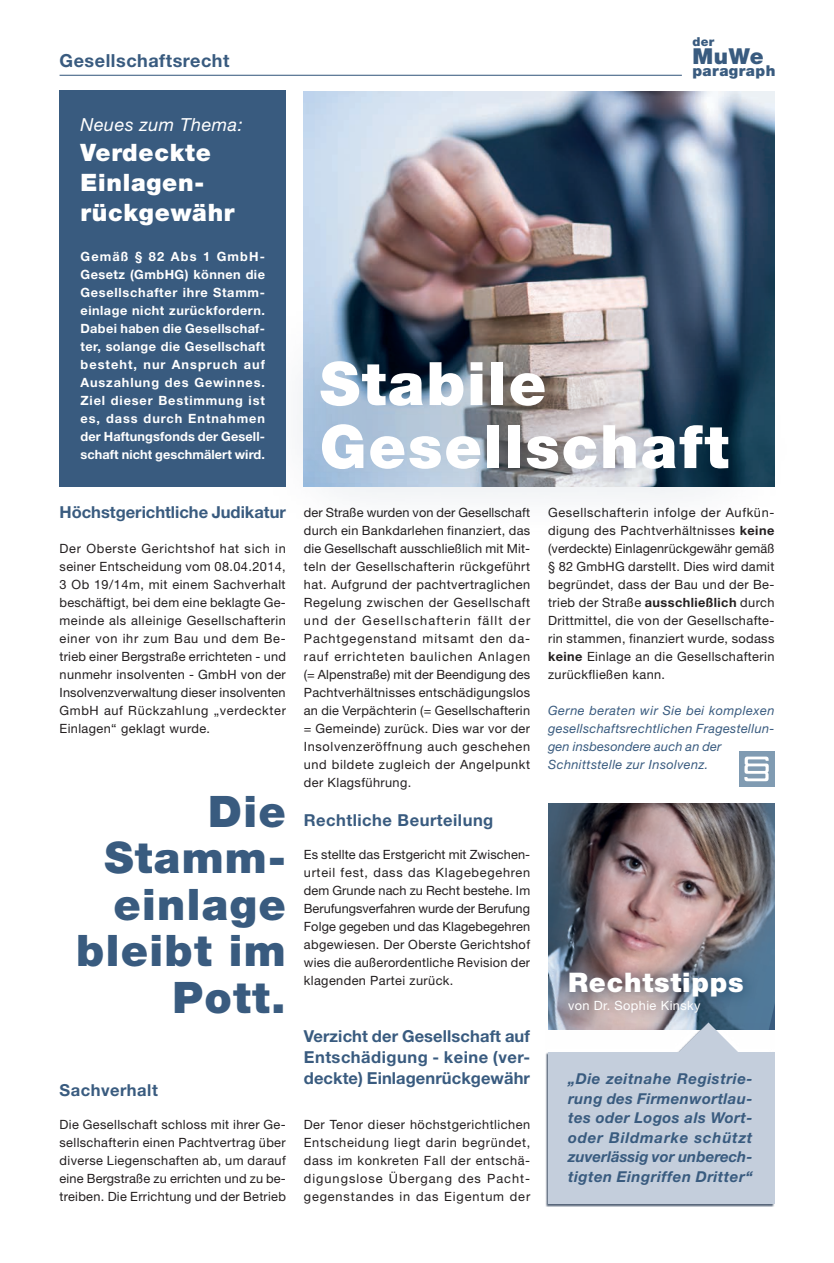
<style>
.page{position:relative;width:834px;height:1263px;background:#fff}
.page>*{position:absolute;margin:0;border:0;box-sizing:border-box;transform-origin:0 0}
.t1{font:900 60px/63px "Helvetica Neue LT Pro";letter-spacing:.03em;color:#fff}
.t2{font:900 43.5px/46.5px "Helvetica Neue LT Pro";letter-spacing:.03em;color:#395b7f;text-align:right}
.t3{font:900 27px "Helvetica Neue LT Pro";letter-spacing:.03em;color:#fff}
.t4{font:900 24px/30px "Helvetica Neue LT Pro";letter-spacing:.03em;color:#fff}
.t5{font:900 22.05px "Helvetica Neue LT Pro";color:#395b7f}
.t6{font:700 18px "Helvetica Neue LT Pro";letter-spacing:.03em;color:#395b7f}
.t7{font:italic 18px "Helvetica Neue LT Pro";letter-spacing:.03em;color:#fff}
.t8{font:700 16.5px/21px "Helvetica Neue LT Pro";letter-spacing:.02em;color:#395b7f;text-align:justify}
.t9{font:700 16.5px "Helvetica Neue LT Pro";color:#395b7f}
.t10{font:italic 700 15px/19.5px "Helvetica Neue LT Pro";letter-spacing:.03em;color:#395b7f;text-align:justify}
.t11{font:900 15px "Helvetica Neue LT Pro";letter-spacing:.03em;color:#395b7f}
.t12{font:12.75px/18px "Helvetica Neue LT Pro";letter-spacing:.03em;color:#231f20;text-align:justify}
.t13{font:700 12.75px/18px "Helvetica Neue LT Pro";letter-spacing:.005em;color:#fff;text-align:justify}
.t14{font:italic 12.75px/18px "Helvetica Neue LT Pro";letter-spacing:.03em;color:#395b7f}
.t15{font:12.75px "Helvetica Neue LT Pro";letter-spacing:.03em;color:#fff}
.t16{font:900 12.3px "Helvetica Neue LT Pro";color:#395b7f}
.s1{font-weight:700}
</style>
<div class="page">
<hr style="left:60px;top:75px;width:621px;height:1px;background:#395b7f">
<img style="left:304px;top:91px;width:470px;height:202px">
<div style="left:253px;top:293px;width:541px;height:246px;background:#003058;opacity:.4"></div>
<div style="left:738px;top:751px;width:36px;height:36px;background:#809bb2"></div>
<svg style="left:744px;top:756px;width:24px;height:25px"></svg>
<div style="left:60px;top:91px;width:226px;height:396px;background:#395b7f"></div>
<img style="left:548px;top:803px;width:226px;height:219px">
<svg style="left:545px;top:1022px;width:229px;height:184px"></svg>
<div style="left:548px;top:1052px;width:226px;height:151px;background:#c4cedc"></div>
<svg style="left:677px;top:1027px;width:62px;height:25px"></svg>
<div style="left:554px;top:957px;width:204px;height:70px;background:#003058;opacity:.6"></div>
<h3 class="t6" style="left:60px;top:49px;width:171px">Gesellschaftsrecht</h3>
<h3 class="t7" style="left:80px;top:113px;width:164px">Neues zum Thema:</h3>
<h3 class="t4" style="left:80px;top:137px;width:156px">Verdeckte<br>Einlagen&shy;rückgewähr</h3>
<p class="t13" style="left:80px;top:247px;width:186px">Gemäß § 82 Abs 1 GmbH-Gesetz (GmbHG) können die Gesellschafter ihre Stamm&shy;einlage nicht zurückfordern.<br>Dabei haben die Gesellschaf&shy;ter, solange die Gesellschaft besteht, nur Anspruch auf Auszahlung des Gewinnes.<br>Ziel dieser Bestimmung ist es, dass durch Entnahmen der Haftungsfonds der Gesell&shy;schaft nicht geschmälert wird.</p>
<p class="t9" style="left:60px;top:502px;width:228px">Höchstgerichtliche Judikatur</p>
<p class="t12" style="left:60px;top:539px;width:228px">Der Oberste Gerichtshof hat sich in seiner Entscheidung vom 08.04.2014, 3 Ob 19/14m, mit einem Sachverhalt beschäftigt, bei dem eine beklagte Ge&shy;meinde als alleinige Gesellschafterin einer von ihr zum Bau und dem Be&shy;trieb einer Bergstraße errichteten - und nunmehr insolventen - GmbH von der Insolvenzverwaltung dieser insolventen GmbH auf Rückzahlung „verdeckter Einlagen“ geklagt wurde.</p>
<h2 class="t2" style="left:76px;top:788px;width:211px">Die<br>Stamm&shy;einlage bleibt im<br>Pott.</h2>
<p class="t8" style="left:60px;top:1079px;width:100px">Sachverhalt</p>
<p class="t12" style="left:60px;top:1115px;width:228px">Die Gesellschaft schloss mit ihrer Ge&shy;sellschafterin einen Pachtvertrag über diverse Liegenschaften ab, um darauf eine Bergstraße zu errichten und zu be&shy;treiben. Die Errichtung und der Betrieb</p>
<p class="t16" style="left:692px;top:34px;width:23px">der</p>
<h3 class="t5" style="left:692px;top:43px;width:73px">MuWe</h3>
<p class="t11" style="left:692px;top:62px;width:85px">paragraph</p>
<h1 class="t1" style="left:320px;top:352px;width:410px">Stabile<br>Gesellschaft</h1>
<p class="t12" style="left:304px;top:503px;width:228px">der Straße wurden von der Gesellschaft durch ein Bankdarlehen finanziert, das die Gesellschaft ausschließlich mit Mit&shy;teln der Gesellschafterin rückgeführt hat. Aufgrund der pachtvertraglichen Regelung zwischen der Gesellschaft und der Gesellschafterin fällt der Pachtgegenstand mitsamt den da&shy;rauf errichteten baulichen Anlagen (= Alpenstraße) mit der Beendigung des Pachtverhältnisses entschädigungslos an die Verpächterin (= Gesellschafterin = Gemeinde) zurück. Dies war vor der Insolvenzeröffnung auch geschehen und bildete zugleich der Angelpunkt der Klagsführung.</p>
<p class="t8" style="left:304px;top:809px;width:191px">Rechtliche Beurteilung</p>
<p class="t12" style="left:304px;top:845px;width:228px">Es stellte das Erstgericht mit Zwischen&shy;urteil fest, dass das Klagebegehren dem Grunde nach zu Recht bestehe. Im Berufungsverfahren wurde der Berufung Folge gegeben und das Klagebegehren abgewiesen. Der Oberste Gerichtshof wies die außerordentliche Revision der klagenden Partei zurück.</p>
<p class="t8" style="left:304px;top:1025px;width:228px">Verzicht der Gesellschaft auf Entschädigung - keine (ver&shy;deckte) Einlagenrückgewähr</p>
<p class="t12" style="left:304px;top:1115px;width:228px">Der Tenor dieser höchstgerichtlichen Entscheidung liegt darin begründet, dass im konkreten Fall der entschä&shy;digungslose Übergang des Pacht&shy;gegenstandes in das Eigentum der</p>
<p class="t12" style="left:548px;top:503px;width:228px">Gesellschafterin infolge der Aufkün&shy;digung des Pachtverhältnisses <span class="s1">keine </span>(verdeckte) Einlagenrückgewähr gemäß § 82 GmbHG darstellt. Dies wird damit begründet, dass der Bau und der Be&shy;trieb der Straße <span class="s1">ausschließlich</span> durch Drittmittel, die von der Gesellschafte&shy;rin stammen, finanziert wurde, sodass <span class="s1">keine</span> Einlage an die Gesellschafterin zurückfließen kann.</p>
<p class="t14" style="left:548px;top:701px;width:228px">Gerne beraten wir Sie bei komplexen gesellschaftsrechtlichen Fragestellun&shy;gen insbesondere auch an der Schnittstelle zur Insolvenz.</p>
<h3 class="t3" style="left:568px;top:966px;width:177px">Rechtstipps</h3>
<p class="t15" style="left:568px;top:998px;width:134px">von Dr. Sophie Kinsky</p>
<p class="t10" style="left:568px;top:1069px;width:186px">„Die zeitnahe Registrie&shy;rung des Firmenwortlau&shy;tes oder Logos als Wort&shy;oder Bildmarke schützt zuverlässig vor unberech&shy;tigten Eingriffen Dritter“</p>
</div>
